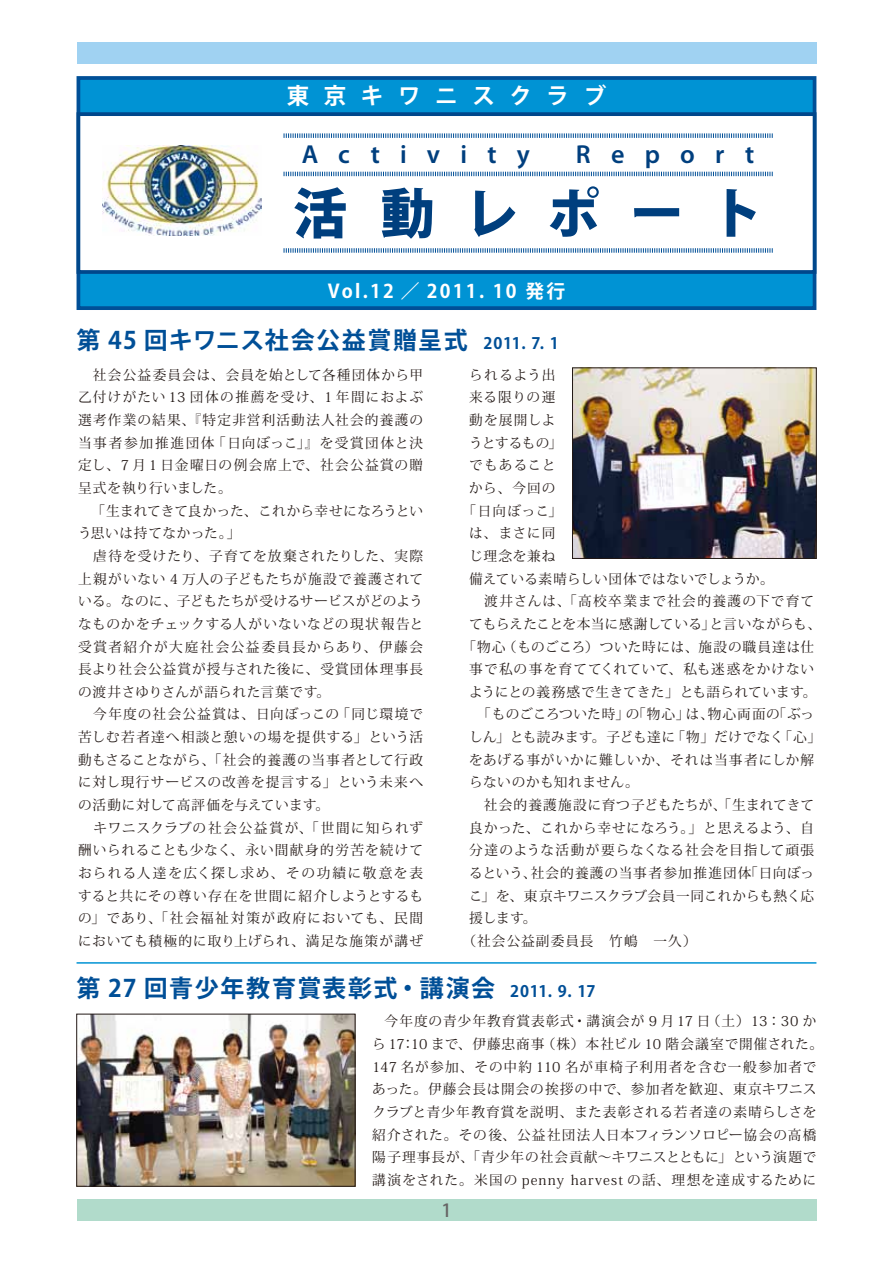
<style>
.page{position:relative;width:893px;height:1263px;background:#fff}
.page>*{position:absolute;margin:0;border:0;box-sizing:border-box;transform-origin:0 0}
.t1{font:800 54px "Koz Go Pro";letter-spacing:.545em;color:#003f7e}
.t2{font:600 26.1px "Myriad Pro";letter-spacing:.775em;color:#003f7e}
.t3{font:700 24px "Koz Go Pro";letter-spacing:.055em;color:#004f97}
.t4{font:700 22.5px "Koz Go Pro";letter-spacing:.65em;color:#fff}
.t5{font:700 18.75px "Koz Go Pro";letter-spacing:.125em;color:#fff}
.t6{font:500 18px "Koz Go Pro";color:#666464}
.t7{font:13.65px/22.6px "Koz Min Pro";letter-spacing:.06em;color:#221815;text-align:center}
.t8{font:13.65px "Koz Min Pro";letter-spacing:.08em;color:#221815}
.t9{font:13.65px "Koz Min Pro";letter-spacing:.025em;color:#221815}
.t10{font:13.65px "Koz Min Pro";letter-spacing:.005em;color:#221815}
.t11{font:13.65px "Koz Min Pro";letter-spacing:.085em;color:#221815}
.t12{font:13.65px "Koz Min Pro";letter-spacing:.105em;color:#221815}
.t13{font:13.65px "Koz Min Pro";letter-spacing:.035em;color:#221815}
.t14{font:13.65px "Koz Min Pro";letter-spacing:.015em;color:#221815}
.t15{font:13.65px "Koz Min Pro";color:#221815}
.t16{font:13.65px "Koz Min Pro";letter-spacing:.02em;color:#221815}
.t17{font:13.65px "Koz Min Pro";letter-spacing:.095em;color:#221815}
.t18{font:13.65px "Koz Min Pro";letter-spacing:.11em;color:#221815}
.t19{font:13.65px "Koz Min Pro";letter-spacing:.12em;color:#221815}
.t20{font:13.65px "Koz Min Pro";letter-spacing:.03em;color:#221815}
.t21{font:13.65px "Koz Min Pro";letter-spacing:.04em;color:#221815}
.s1{font-size:15.75px}
</style>
<div class="page">
<div style="left:77px;top:43px;width:739px;height:21px;background:#a0d2f2"></div>
<div style="left:77px;top:1199px;width:739px;height:21px;background:#b1dbcb"></div>
<hr style="left:77px;top:962px;width:739px;height:2px;background:#0093d4">
<div style="left:77px;top:76px;width:739px;height:234px;background:#0093d4;border:4px solid #004f97"></div>
<div style="left:77px;top:112px;width:739px;height:162px;background:#fff;border:4px solid #00478b"></div>
<img style="left:103px;top:146px;width:159px;height:90px">
<svg style="left:283px;top:171px;width:490px;height:6px"></svg>
<svg style="left:283px;top:248px;width:490px;height:5px"></svg>
<svg style="left:283px;top:133px;width:490px;height:5px"></svg>
<img style="left:574px;top:370px;width:240px;height:187px">
<div style="left:572px;top:368px;width:244px;height:191px;border:1px solid #221815"></div>
<img style="left:79px;top:1016px;width:274px;height:168px">
<div style="left:77px;top:1014px;width:278px;height:172px;border:1px solid #221815"></div>
<h3 class="t4" style="left:287px;top:81px;width:321px">東京キワニスクラブ</h3>
<h2 class="t2" style="left:302px;top:138px;width:230px">Activity</h2>
<h2 class="t2" style="left:576px;top:138px;width:180px">Report</h2>
<h1 class="t1" style="left:293px;top:178px;width:472px">活動レポート</h1>
<h3 class="t5" style="left:328px;top:279px;width:239px">Vol.12 ／ 2011. 10 発行</h3>
<h3 class="t3" style="left:77px;top:325px;width:484px">第 45 回キワニス社会公益賞贈呈式 <span class="s1">2011. 7. 1</span></h3>
<p class="t7" style="left:78px;top:363px;width:346px">　社会公益委員会は、会員を始として各種団体から甲</p>
<p class="t17" style="left:78px;top:388px;width:346px">乙付けがたい 13 団体の推薦を受け、1 年間におよぶ</p>
<p class="t11" style="left:78px;top:410px;width:347px">選考作業の結果、『特定非営利活動法人社会的養護の</p>
<p class="t18" style="left:78px;top:433px;width:346px">当事者参加推進団体「日向ぼっこ」』を受賞団体と決</p>
<p class="t8" style="left:78px;top:456px;width:346px">定し、7 月 1 日金曜日の例会席上で、社会公益賞の贈</p>
<p class="t10" style="left:78px;top:478px;width:155px">呈式を執り行いました。</p>
<p class="t15" style="left:83px;top:501px;width:341px">　「生まれてきて良かった、これから幸せになろうとい</p>
<p class="t21" style="left:78px;top:524px;width:164px">う思いは持てなかった。」</p>
<p class="t7" style="left:78px;top:544px;width:347px">　虐待を受けたり、子育てを放棄されたりした、実際</p>
<p class="t7" style="left:78px;top:567px;width:346px">上親がいない 4 万人の子どもたちが施設で養護されて</p>
<p class="t10" style="left:78px;top:591px;width:346px">いる。なのに、子どもたちが受けるサービスがどのよう</p>
<p class="t7" style="left:78px;top:612px;width:346px">なものかをチェックする人がいないなどの現状報告と</p>
<p class="t19" style="left:78px;top:637px;width:347px">受賞者紹介が大庭社会公益委員長からあり、伊藤会</p>
<p class="t7" style="left:78px;top:657px;width:347px">長より社会公益賞が授与された後に、受賞団体理事長</p>
<p class="t7" style="left:78px;top:680px;width:254px">の渡井さゆりさんが語られた言葉です。</p>
<p class="t7" style="left:78px;top:703px;width:347px">　今年度の社会公益賞は、日向ぼっこの「同じ環境で</p>
<p class="t7" style="left:78px;top:725px;width:346px">苦しむ若者達へ相談と憩いの場を提供する」という活</p>
<p class="t7" style="left:78px;top:748px;width:346px">動もさることながら、「社会的養護の当事者として行政</p>
<p class="t7" style="left:78px;top:770px;width:346px">に対し現行サービスの改善を提言する」という未来へ</p>
<p class="t7" style="left:78px;top:793px;width:253px">の活動に対して高評価を与えています。</p>
<p class="t7" style="left:78px;top:816px;width:347px">　キワニスクラブの社会公益賞が、「世間に知られず</p>
<p class="t8" style="left:78px;top:841px;width:347px">酬いられることも少なく、永い間献身的労苦を続けて</p>
<p class="t12" style="left:78px;top:863px;width:346px">おられる人達を広く探し求め、その功績に敬意を表</p>
<p class="t8" style="left:78px;top:886px;width:346px">すると共にその尊い存在を世間に紹介しようとするも</p>
<p class="t12" style="left:78px;top:908px;width:346px">の」であり、「社会福祉対策が政府においても、民間</p>
<p class="t7" style="left:78px;top:929px;width:347px">においても積極的に取り上げられ、満足な施策が講ぜ</p>
<p class="t7" style="left:469px;top:363px;width:88px">られるよう出</p>
<p class="t7" style="left:469px;top:386px;width:88px">来る限りの運</p>
<p class="t7" style="left:469px;top:408px;width:88px">動を展開しよ</p>
<p class="t7" style="left:469px;top:431px;width:94px">うとするもの」</p>
<p class="t7" style="left:469px;top:453px;width:88px">でもあること</p>
<p class="t7" style="left:469px;top:476px;width:88px">から、今回の</p>
<p class="t7" style="left:462px;top:499px;width:101px">「日向ぼっこ」</p>
<p class="t7" style="left:469px;top:521px;width:88px">は、まさに同</p>
<p class="t7" style="left:469px;top:544px;width:88px">じ理念を兼ね</p>
<p class="t20" style="left:469px;top:569px;width:306px">備えている素晴らしい団体ではないでしょうか。</p>
<p class="t11" style="left:469px;top:591px;width:346px">　渡井さんは、「高校卒業まで社会的養護の下で育て</p>
<p class="t14" style="left:469px;top:614px;width:353px">てもらえたことを本当に感謝している」と言いながらも、</p>
<p class="t7" style="left:462px;top:635px;width:353px">「物心（ものごころ）ついた時には、施設の職員達は仕</p>
<p class="t7" style="left:469px;top:657px;width:346px">事で私の事を育ててくれていて、私も迷惑をかけない</p>
<p class="t16" style="left:469px;top:682px;width:349px">ようにとの義務感で生きてきた」とも語られています。</p>
<p class="t9" style="left:469px;top:705px;width:346px">　「ものごころついた時」の「物心」は、物心両面の「ぶっ</p>
<p class="t9" style="left:469px;top:727px;width:353px">しん」とも読みます。子ども達に「物」だけでなく「心」</p>
<p class="t7" style="left:469px;top:748px;width:346px">をあげる事がいかに難しいか、それは当事者にしか解</p>
<p class="t13" style="left:469px;top:773px;width:171px">らないのかも知れません。</p>
<p class="t9" style="left:469px;top:795px;width:346px">　社会的養護施設に育つ子どもたちが、「生まれてきて</p>
<p class="t13" style="left:469px;top:818px;width:346px">良かった、これから幸せになろう。」と思えるよう、自</p>
<p class="t7" style="left:469px;top:838px;width:346px">分達のような活動が要らなくなる社会を目指して頑張</p>
<p class="t8" style="left:469px;top:863px;width:346px">るという、社会的養護の当事者参加推進団体「日向ぼっ</p>
<p class="t10" style="left:469px;top:886px;width:346px">こ」を、東京キワニスクラブ会員一同これからも熱く応</p>
<p class="t7" style="left:469px;top:906px;width:69px">援します。</p>
<p class="t8" style="left:462px;top:931px;width:236px">（社会公益副委員長　竹嶋　一久）</p>
<h3 class="t3" style="left:77px;top:973px;width:520px">第 27 回青少年教育賞表彰式・講演会 <span class="s1">2011. 9. 17</span></h3>
<p class="t7" style="left:372px;top:1009px;width:452px">今年度の青少年教育賞表彰式・講演会が 9 月 17 日（土）13：30 か<br>ら 17：10 まで、伊藤忠商事（株）本社ビル 10 階会議室で開催された。147 名が参加、その中約 110 名が車椅子利用者を含む一般参加者であった。伊藤会長は開会の挨拶の中で、参加者を歓迎、東京キワニスクラブと青少年教育賞を説明、また表彰される若者達の素晴らしさを紹介された。その後、公益社団法人日本フィランソロピー協会の高橋陽子理事長が、「青少年の社会貢献～キワニスとともに」という演題で講演をされた。米国の penny harvest の話、理想を達成するために</p>
<h3 class="t6" style="left:441px;top:1198px;width:12px">1</h3>
</div>
